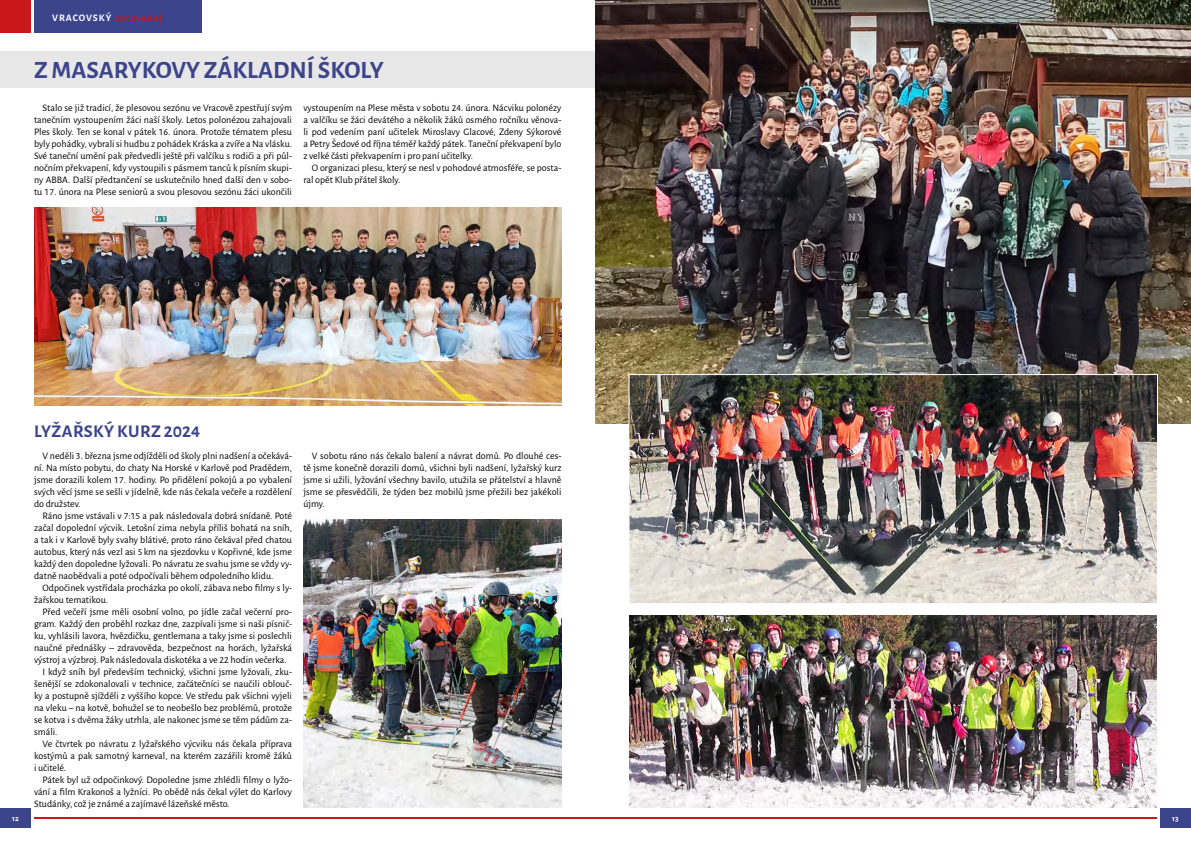
<style>
.page{position:relative;width:1191px;height:842px;background:#fff}
.page>*{position:absolute;margin:0;border:0;box-sizing:border-box;transform-origin:0 0}
.t1{font:700 25px "Alegreya Sans";color:#3c448c}
.t2{font:700 18px "Alegreya Sans";letter-spacing:.02em;color:#3c448c}
.t3{font:10px/12px "Alegreya Sans";color:#000;text-align:justify}
.t4{font:700 10px "Alegreya Sans";letter-spacing:.1em;color:#fff}
.t5{font:700 8px "Alegreya Sans";color:#fff}
.s1{color:#cb1719}
</style>
<div class="page">
<div style="left:34px;top:0;width:167px;height:33px;background:#3c448c"></div>
<div style="left:0;top:808px;width:31px;height:20px;background:#3c448c"></div>
<div style="left:1159px;top:808px;width:32px;height:20px;background:#3c448c"></div>
<svg style="left:34px;top:817px;width:1123px;height:1px"></svg>
<div style="left:0;top:0;width:31px;height:33px;background:#cb1719"></div>
<div style="left:0;top:51px;width:595px;height:36px;background:#e7e7e7"></div>
<img style="left:34px;top:207px;width:527px;height:198px">
<img style="left:595px;top:0;width:596px;height:423px">
<img style="left:628px;top:374px;width:530px;height:230px">
<img style="left:629px;top:615px;width:528px;height:192px">
<img style="left:303px;top:519px;width:258px;height:288px">
<p class="t4" style="left:52px;top:10px;width:112px">VRACOVSKÝ <span class="s1">zpravodaj</span></p>
<h1 class="t1" style="left:34px;top:51px;width:351px">Z MASARYKOVY ZÁKLADNÍ ŠKOLY</h1>
<p class="t3" style="left:34px;top:101px;width:259px;text-indent:8px">Stalo se již tradicí, že plesovou sezónu ve Vracově zpestřují svým tanečním vystoupením žáci naší školy. Letos polonézou zahajovali Ples školy. Ten se konal v pátek 16. února. Protože tématem plesu byly pohádky, vybrali si hudbu z pohádek Kráska a zvíře a Na vlásku.<br>Své taneční umění pak předvedli ještě při valčíku s rodiči a při půl&shy;nočním překvapení, kdy vystoupili s pásmem tanců k písním skupi&shy;ny ABBA. Další předtančení se uskutečnilo hned další den v sobo&shy;tu 17. února na Plese seniorů a svou plesovou sezónu žáci ukončili</p>
<p class="t3" style="left:303px;top:101px;width:259px">vystoupením na Plese města v sobotu 24. února. Nácviku polonézy a valčíku se žáci devátého a několik žáků osmého ročníku věnova&shy;li pod vedením paní učitelek Miroslavy Glacové, Zdeny Sýkorové a Petry Šedové od října téměř každý pátek. Taneční překvapení bylo z velké části překvapením i pro paní učitelky.</p>
<p class="t3" style="left:303px;top:161px;width:259px;text-indent:8px">O organizaci plesu, který se nesl v pohodové atmosféře, se posta&shy;ral opět Klub přátel školy.</p>
<h2 class="t2" style="left:34px;top:418px;width:167px">LYŽAŘSKÝ KURZ 2024</h2>
<p class="t3" style="left:34px;top:449px;width:259px;text-indent:8px">V neděli 3. března jsme odjížděli od školy plni nadšení a očekává&shy;ní. Na místo pobytu, do chaty Na Horské v Karlově pod Pradědem, jsme dorazili kolem 17. hodiny. Po přidělení pokojů a po vybalení svých věcí jsme se sešli v jídelně, kde nás čekala večeře a rozdělení do družstev.</p>
<p class="t3" style="left:34px;top:509px;width:259px;text-indent:9px">Ráno jsme vstávali v 7:15 a pak následovala dobrá snídaně. Poté začal dopolední výcvik. Letošní zima nebyla příliš bohatá na sníh, a tak i v Karlově byly svahy blátivé, proto ráno čekával před chatou autobus, který nás vezl asi 5 km na sjezdovku v Kopřivné, kde jsme každý den dopoledne lyžovali. Po návratu ze svahu jsme se vždy vy&shy;datně naobědvali a poté odpočívali během odpoledního klidu.</p>
<p class="t3" style="left:34px;top:581px;width:259px;text-indent:8px">Odpočinek vystřídala procházka po okolí, zábava nebo filmy s ly&shy;žařskou tematikou.</p>
<p class="t3" style="left:43px;top:605px;width:251px">Před večeří jsme měli osobní volno, po jídle začal večerní pro-</p>
<p class="t3" style="left:34px;top:617px;width:259px">gram. Každý den proběhl rozkaz dne, zazpívali jsme si naši písnič-</p>
<p class="t3" style="left:34px;top:629px;width:259px">ku, vyhlásili lavora, hvězdičku, gentlemana a taky jsme si poslechli</p>
<p class="t3" style="left:34px;top:641px;width:259px">naučné přednášky – zdravověda, bezpečnost na horách, lyžařská</p>
<p class="t3" style="left:34px;top:653px;width:254px">výstroj a výzbroj. Pak následovala diskotéka a ve 22 hodin večerka.</p>
<p class="t3" style="left:43px;top:665px;width:251px">I když sníh byl především technický, všichni jsme lyžovali, zku-</p>
<p class="t3" style="left:34px;top:677px;width:259px">šenější se zdokonalovali v technice, začátečníci se naučili oblouč-</p>
<p class="t3" style="left:34px;top:689px;width:259px">ky a postupně sjížděli z vyššího kopce. Ve středu pak všichni vyjeli</p>
<p class="t3" style="left:34px;top:701px;width:259px">na vleku – na kotvě, bohužel se to neobešlo bez problémů, protože</p>
<p class="t3" style="left:34px;top:713px;width:259px">se kotva i s dvěma žáky utrhla, ale nakonec jsme se těm pádům za-</p>
<p class="t3" style="left:34px;top:725px;width:25px">smáli.</p>
<p class="t3" style="left:43px;top:737px;width:251px">Ve čtvrtek po návratu z lyžařského výcviku nás čekala příprava</p>
<p class="t3" style="left:34px;top:749px;width:259px">kostýmů a pak samotný karneval, na kterém zazářili kromě žáků</p>
<p class="t3" style="left:34px;top:761px;width:34px">i učitelé.</p>
<p class="t3" style="left:43px;top:773px;width:251px">Pátek byl už odpočinkový. Dopoledne jsme zhlédli filmy o lyžo-</p>
<p class="t3" style="left:34px;top:785px;width:259px">vání a film Krakonoš a lyžníci. Po obědě nás čekal výlet do Karlovy</p>
<p class="t3" style="left:34px;top:797px;width:197px">Studánky, což je známé a zajímavé lázeňské město.</p>
<p class="t3" style="left:303px;top:449px;width:259px;text-indent:8px">V sobotu ráno nás čekalo balení a návrat domů. Po dlouhé ces&shy;tě jsme konečně dorazili domů, všichni byli nadšení, lyžařský kurz jsme si užili, lyžování všechny bavilo, utužila se přátelství a hlavně jsme se přesvědčili, že týden bez mobilů jsme přežili bez jakékoli újmy.</p>
<p class="t5" style="left:12px;top:812px;width:8px">12</p>
<p class="t5" style="left:1172px;top:812px;width:8px">13</p>
</div>
